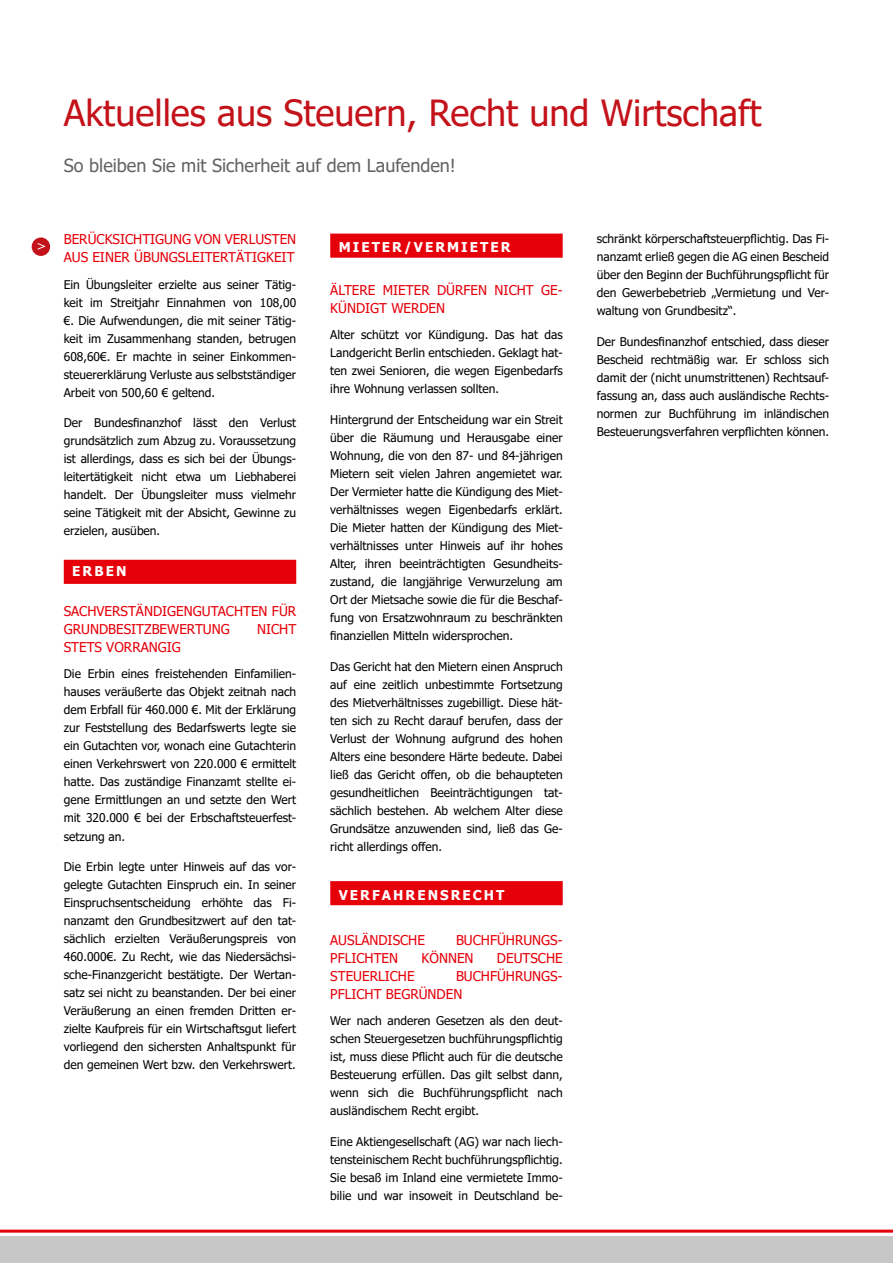
<style>
.page{position:relative;width:893px;height:1263px;background:#fff}
.page>*{position:absolute;margin:0;border:0;box-sizing:border-box;transform-origin:0 0}
.t1{font:36px "Tahoma";color:#c4121a}
.t2{font:18px "Tahoma";color:#626363}
.t3{font:700 13.95px "Times New Roman";color:#fff}
.t4{font:13.5px/18px "Tahoma";color:#e6000a}
.t5{font:700 13.5px "Tahoma";letter-spacing:.15em;color:#fff}
.t6{font:12px/18px "Tahoma";color:#000001;text-align:justify}
</style>
<div class="page">
<div style="left:0;top:1237px;width:893px;height:26px;background:#c6c7c6"></div>
<hr style="left:0;top:1229px;width:893px;height:3px;background:#e6000a">
<div style="left:64px;top:560px;width:232px;height:24px;background:#e6000a"></div>
<div style="left:330px;top:881px;width:233px;height:24px;background:#e6000a"></div>
<div style="left:330px;top:234px;width:233px;height:24px;background:#e6000a"></div>
<div style="left:32px;top:237px;width:18px;height:19px;background:#c4121a;border-radius:50%"></div>
<p class="t1" style="left:64px;top:89px;width:699px">Aktuelles aus Steuern, Recht und Wirtschaft</p>
<p class="t2" style="left:64px;top:153px;width:394px">So bleiben Sie mit Sicherheit auf dem Laufenden!</p>
<p class="t4" style="left:64px;top:231px;width:234px">BERÜCKSICHTIGUNG VON VERLUSTEN<br>AUS EINER ÜBUNGSLEITERTÄTIGKEIT</p>
<p class="t6" style="left:64px;top:276px;width:234px">Ein Übungsleiter erzielte aus seiner Tätig&shy;keit im Streitjahr Einnahmen von 108,00 €. Die Aufwendungen, die mit seiner Tätig&shy;keit im Zusammenhang standen, betrugen 608,60€. Er machte in seiner Einkommen&shy;steuererklärung Verluste aus selbstständiger Arbeit von 500,60 € geltend.</p>
<p class="t6" style="left:64px;top:415px;width:234px">Der Bundesfinanzhof lässt den Verlust grundsätzlich zum Abzug zu. Voraussetzung ist allerdings, dass es sich bei der Übungs&shy;leitertätigkeit nicht etwa um Liebhaberei handelt. Der Übungsleiter muss vielmehr seine Tätigkeit mit der Absicht, Gewinne zu erzielen, ausüben.</p>
<p class="t3" style="left:38px;top:236px;width:9px">&gt;</p>
<p class="t5" style="left:339px;top:238px;width:173px">MIETER/VERMIETER</p>
<p class="t4" style="left:330px;top:281px;width:234px">ÄLTERE MIETER DÜRFEN NICHT GE-<br>KÜNDIGT WERDEN</p>
<p class="t6" style="left:330px;top:326px;width:234px">Alter schützt vor Kündigung. Das hat das Landgericht Berlin entschieden. Geklagt hat&shy;ten zwei Senioren, die wegen Eigenbedarfs ihre Wohnung verlassen sollten.</p>
<p class="t6" style="left:330px;top:411px;width:234px">Hintergrund der Entscheidung war ein Streit über die Räumung und Herausgabe einer Wohnung, die von den 87- und 84-jährigen Mietern seit vielen Jahren angemietet war.<br>Der Vermieter hatte die Kündigung des Miet&shy;verhältnisses wegen Eigenbedarfs erklärt.<br>Die Mieter hatten der Kündigung des Miet&shy;verhältnisses unter Hinweis auf ihr hohes Alter, ihren beeinträchtigten Gesundheits&shy;zustand, die langjährige Verwurzelung am Ort der Mietsache sowie die für die Beschaf&shy;fung von Ersatzwohnraum zu beschränkten finanziellen Mitteln widersprochen.</p>
<p class="t6" style="left:330px;top:658px;width:234px">Das Gericht hat den Mietern einen Anspruch auf eine zeitlich unbestimmte Fortsetzung des Mietverhältnisses zugebilligt. Diese hät&shy;ten sich zu Recht darauf berufen, dass der Verlust der Wohnung aufgrund des hohen Alters eine besondere Härte bedeute. Dabei ließ das Gericht offen, ob die behaupteten gesundheitlichen Beeinträchtigungen tat&shy;sächlich bestehen. Ab welchem Alter diese Grundsätze anzuwenden sind, ließ das Ge&shy;richt allerdings offen.</p>
<p class="t5" style="left:72px;top:562px;width:56px">ERBEN</p>
<p class="t4" style="left:64px;top:603px;width:234px">SACHVERSTÄNDIGENGUTACHTEN FÜR<br>GRUNDBESITZBEWERTUNG</p>
<p class="t4" style="left:257px;top:621px;width:41px">NICHT</p>
<p class="t4" style="left:64px;top:639px;width:119px">STETS VORRANGIG</p>
<p class="t6" style="left:64px;top:666px;width:234px">Die Erbin eines freistehenden Einfamilien&shy;hauses veräußerte das Objekt zeitnah nach dem Erbfall für 460.000 €. Mit der Erklärung zur Feststellung des Bedarfswerts legte sie ein Gutachten vor, wonach eine Gutachterin einen Verkehrswert von 220.000 € ermittelt hatte. Das zuständige Finanzamt stellte ei&shy;gene Ermittlungen an und setzte den Wert mit 320.000 € bei der Erbschaftsteuerfest&shy;setzung an.</p>
<p class="t6" style="left:64px;top:858px;width:234px">Die Erbin legte unter Hinweis auf das vor&shy;gelegte Gutachten Einspruch ein. In seiner Einspruchsentscheidung erhöhte das Fi&shy;nanzamt den Grundbesitzwert auf den tat&shy;sächlich erzielten Veräußerungspreis von 460.000€. Zu Recht, wie das Niedersächsi&shy;sche-Finanzgericht bestätigte. Der Wertan&shy;satz sei nicht zu beanstanden. Der bei einer Veräußerung an einen fremden Dritten er&shy;zielte Kaufpreis für ein Wirtschaftsgut liefert vorliegend den sichersten Anhaltspunkt für den gemeinen Wert bzw. den Verkehrswert.</p>
<p class="t5" style="left:339px;top:886px;width:167px">VERFAHRENSRECHT</p>
<p class="t4" style="left:330px;top:932px;width:96px">AUSLÄNDISCHE</p>
<p class="t4" style="left:456px;top:932px;width:108px">BUCHFÜHRUNGS-</p>
<p class="t4" style="left:330px;top:950px;width:69px">PFLICHTEN</p>
<p class="t4" style="left:422px;top:950px;width:54px">KÖNNEN</p>
<p class="t4" style="left:497px;top:950px;width:67px">DEUTSCHE</p>
<p class="t4" style="left:330px;top:968px;width:86px">STEUERLICHE</p>
<p class="t4" style="left:330px;top:968px;width:234px;text-indent:126px">BUCHFÜHRUNGS-<br>PFLICHT BEGRÜNDEN</p>
<p class="t6" style="left:330px;top:1013px;width:234px">Wer nach anderen Gesetzen als den deut&shy;schen Steuergesetzen buchführungspflichtig ist, muss diese Pflicht auch für die deutsche Besteuerung erfüllen. Das gilt selbst dann, wenn sich die Buchführungspflicht nach ausländischem Recht ergibt.</p>
<p class="t6" style="left:330px;top:1133px;width:234px">Eine Aktiengesellschaft (AG) war nach liech&shy;tensteinischem Recht buchführungspflichtig.<br>Sie besaß im Inland eine vermietete Immo&shy;bilie und war insoweit in Deutschland be-</p>
<p class="t6" style="left:597px;top:230px;width:234px">schränkt körperschaftsteuerpfl ichtig. Das Fi&shy;nanzamt erließ gegen die AG einen Bescheid über den Beginn der Buchführungspfl icht für den Gewerbebetrieb „Vermietung und Ver&shy;waltung von Grundbesitz“.</p>
<p class="t6" style="left:597px;top:333px;width:234px">Der Bundesfi nanzhof entschied, dass dieser Bescheid rechtmäßig war. Er schloss sich damit der (nicht unumstrittenen) Rechtsauf&shy;fassung an, dass auch ausländische Rechts&shy;normen zur Buchführung im inländischen Besteuerungsverfahren verpflichten können.</p>
</div>
